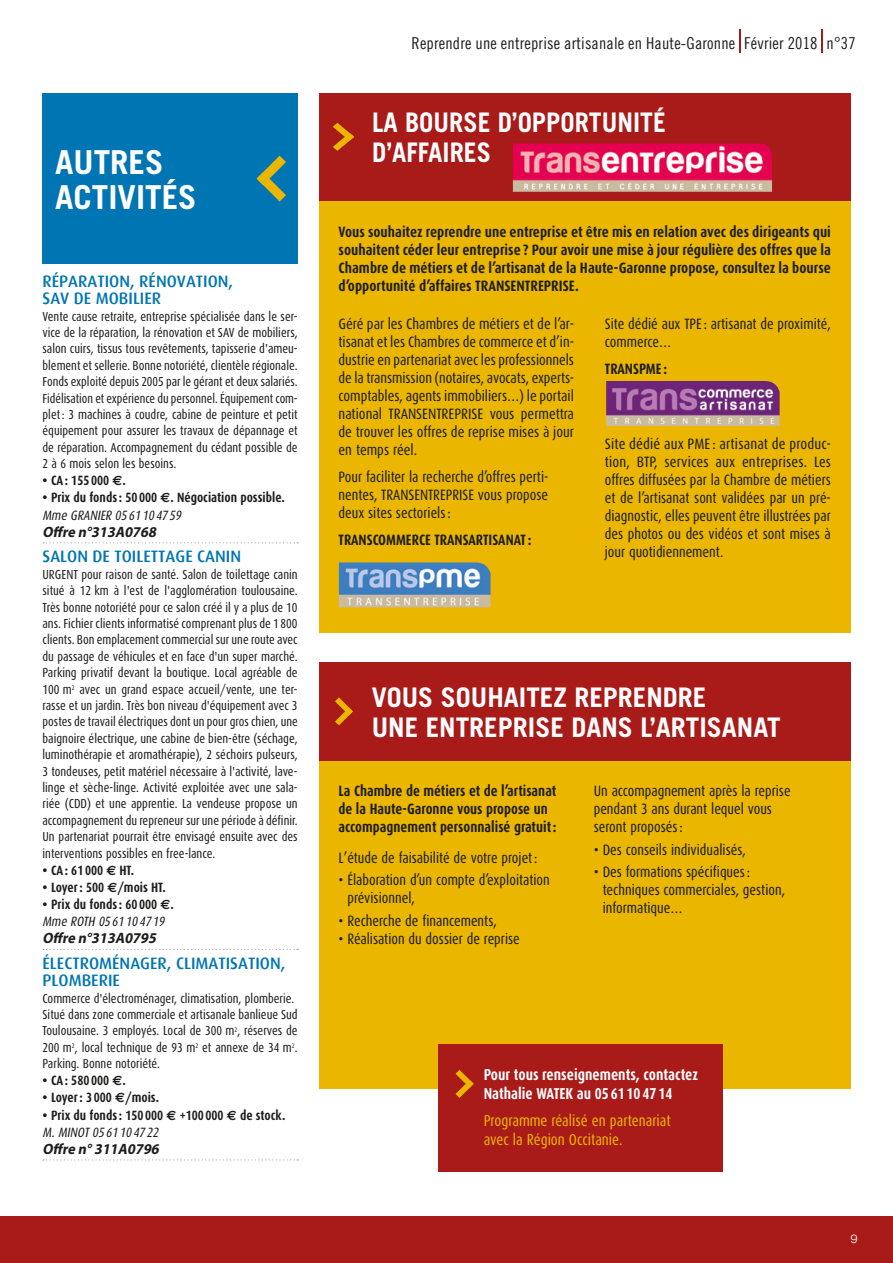
<style>
.page{position:relative;width:893px;height:1263px;background:#fff}
.page>*{position:absolute;margin:0;border:0;box-sizing:border-box;transform-origin:0 0}
.t1{font:700 33px/34.5px "Trade Gothic";color:#fff}
.t2{font:700 27px/30px "Trade Gothic";color:#fff}
.t3{font:700 27px/30px "Trade Gothic";color:#fff;scale:.95 1}
.t4{font:500 16.5px/17.1px "Dax";color:#0075b3}
.t5{font:16.5px "Trade Gothic LT Com Cn 18";letter-spacing:.01em;color:#1d1d1b}
.t6{font:700 15.75px/18.8px "Dax Condensed";color:#fff}
.t7{font:15.75px/18.8px "Dax Condensed";color:#eab600}
.t8{font:15px/18px "Dax Condensed";color:#1d1d1b}
.t9{font:700 15px/18px "Dax Condensed";color:#1d1d1b}
.t10{font:italic 700 15px "Myriad Pro";color:#1d1d1b;scale:.95 1}
.t11{font:700 13.5px/17.1px "Dax Condensed";color:#1d1d1b}
.t12{font:13.05px/16.4px "Dax Condensed";color:#1d1d1b;text-align:justify}
.t13{font:300 expanded 12px "Helvetica Neue";color:#fff;scale:.9 1}
.s1{font-family:"Euro Sans"}
.s2{font-weight:400;font-style:italic}
</style>
<div class="page">
<div style="left:0;top:1216px;width:893px;height:47px;background:#a91b19"></div>
<svg style="left:739px;top:29px;width:1px;height:24px"></svg>
<hr style="left:821px;top:29px;width:2px;height:24px;background:#a91b19">
<div style="left:319px;top:710px;width:531px;height:378px;background:#eab600"></div>
<div style="left:319px;top:662px;width:531px;height:99px;background:#a91b19"></div>
<svg style="left:335px;top:697px;width:18px;height:28px"></svg>
<div style="left:439px;top:1045px;width:284px;height:127px;background:#a91b19"></div>
<svg style="left:455px;top:1070px;width:19px;height:28px"></svg>
<div style="left:319px;top:201px;width:531px;height:432px;background:#eab600"></div>
<div style="left:319px;top:94px;width:531px;height:107px;background:#a91b19"></div>
<img style="left:513px;top:143px;width:259px;height:49px">
<svg style="left:333px;top:123px;width:21px;height:28px"></svg>
<img style="left:339px;top:562px;width:152px;height:45px">
<img style="left:606px;top:381px;width:174px;height:45px">
<svg style="left:43px;top:542px;width:255px;height:1px"></svg>
<svg style="left:43px;top:949px;width:255px;height:1px"></svg>
<svg style="left:43px;top:1159px;width:255px;height:1px"></svg>
<div style="left:43px;top:94px;width:255px;height:170px;background:#0075b3"></div>
<svg style="left:257px;top:156px;width:29px;height:46px"></svg>
<h1 class="t1" style="left:55px;top:145px;width:143px">AUTRES<br>ACTIVITÉS</h1>
<p class="t4" style="left:43px;top:273px;width:192px">RÉPARATION, RÉNOVATION,<br>SAV DE MOBILIER</p>
<p class="t12" style="left:43px;top:308px;width:257px">Vente cause retraite, entreprise spécialisée dans le ser&shy;vice de la réparation, la rénovation et SAV de mobiliers, salon cuirs, tissus tous revêtements, tapisserie d'ameu&shy;blement et sellerie. Bonne notoriété, clientèle régionale.<br>Fonds exploité depuis 2005 par le gérant et deux salariés.<br>Fidélisation et expérience du personnel. Équipement com&shy;plet: 3 machines à coudre, cabine de peinture et petit équipement pour assurer les travaux de dépannage et de réparation. Accompagnement du cédant possible de 2 à 6 mois selon les besoins.</p>
<p class="t11" style="left:43px;top:472px;width:85px">• CA: 155 000 <span class="s1">€</span>.</p>
<p class="t11" style="left:43px;top:489px;width:244px">• Prix du fonds: 50 000 <span class="s1">€</span>. Négociation possible.<br><span class="s2">Mme GRANIER 05 61 10 47 59</span></p>
<p class="t10" style="left:43px;top:522px;width:124px">Offre n°313A0768</p>
<p class="t4" style="left:43px;top:548px;width:200px">SALON DE TOILETTAGE CANIN</p>
<p class="t12" style="left:43px;top:566px;width:257px">URGENT pour raison de santé. Salon de toilettage canin situé à 12 km à l'est de l'agglomération toulousaine.<br>Très bonne notoriété pour ce salon créé il y a plus de 10 ans. Fichier clients informatisé comprenant plus de 1 800 clients. Bon emplacement commercial sur une route avec du passage de véhicules et en face d'un super marché.<br>Parking privatif devant la boutique. Local agréable de 100 m<sup>2</sup> avec un grand espace accueil/vente, une ter&shy;rasse et un jardin. Très bon niveau d'équipement avec 3 postes de travail électriques dont un pour gros chien, une baignoire électrique, une cabine de bien-être (séchage, luminothérapie et aromathérapie), 2 séchoirs pulseurs, 3 tondeuses, petit matériel nécessaire à l'activité, lave&shy;linge et sèche-linge. Activité exploitée avec une sala&shy;riée (CDD) et une apprentie. La vendeuse propose un accompagnement du repreneur sur une période à définir.<br>Un partenariat pourrait être envisagé ensuite avec des interventions possibles en free-lance.</p>
<p class="t11" style="left:43px;top:862px;width:93px">• CA: 61 000 <span class="s1">€</span> HT.</p>
<p class="t11" style="left:43px;top:879px;width:125px">• Loyer: 500 <span class="s1">€</span>/mois HT.</p>
<p class="t11" style="left:43px;top:896px;width:133px">• Prix du fonds: 60 000 <span class="s1">€</span>.<br><span class="s2">Mme ROTH 05 61 10 47 19</span></p>
<p class="t10" style="left:43px;top:928px;width:124px">Offre n°313A0795</p>
<p class="t4" style="left:43px;top:955px;width:244px">ÉLECTROMÉNAGER, CLIMATISATION,<br>PLOMBERIE</p>
<p class="t12" style="left:43px;top:990px;width:257px;text-align:left">Commerce d'électroménager, climatisation, plomberie.<br>Situé dans zone commerciale et artisanale banlieue Sud Toulousaine. 3 employés. Local de 300 m<sup>2</sup>, réserves de 200 m<sup>2</sup>, local technique de 93 m<sup>2</sup> et annexe de 34 m<sup>2</sup>.<br>Parking. Bonne notoriété.</p>
<p class="t11" style="left:43px;top:1072px;width:85px">• CA: 580 000 <span class="s1">€</span>.</p>
<p class="t11" style="left:43px;top:1089px;width:118px">• Loyer: 3 000 <span class="s1">€</span>/mois.</p>
<p class="t11" style="left:43px;top:1106px;width:244px">• Prix du fonds: 150 000 <span class="s1">€</span> +100 000 <span class="s1">€</span> de stock.<br><span class="s2">M. MINOT 05 61 10 47 22</span></p>
<p class="t10" style="left:43px;top:1139px;width:127px">Offre n°311A0796</p>
<p class="t5" style="left:412px;top:34px;width:446px">Reprendre une entreprise artisanale en Haute-Garonne Février 2018 n°37</p>
<h2 class="t3" style="left:372px;top:107px;width:311px">LA BOURSE D’OPPORTUNITÉ<br>D’AFFAIRES</h2>
<p class="t9" style="left:339px;top:223px;width:494px;text-align:justify">Vous souhaitez reprendre une entreprise et être mis en relation avec des dirigeants qui souhaitent céder leur entreprise ? Pour avoir une mise à jour régulière des offres que la Chambre de métiers et de l’artisanat de la Haute-Garonne propose, consultez la bourse d’opportunité d’affaires TRANSENTREPRISE.</p>
<p class="t8" style="left:339px;top:315px;width:237px;text-align:justify">Géré par les Chambres de métiers et de l’ar&shy;tisanat et les Chambres de commerce et d’in&shy;dustrie en partenariat avec les professionnels de la transmission (notaires, avocats, experts&shy;comptables, agents immobiliers…) le portail national TRANSENTREPRISE vous permettra de trouver les offres de reprise mises à jour en temps réel.</p>
<p class="t8" style="left:339px;top:468px;width:211px;text-align:justify">Pour faciliter la recherche d’offres perti&shy;nentes, TRANSENTREPRISE vous propose deux sites sectoriels:</p>
<p class="t9" style="left:339px;top:530px;width:195px">TRANSCOMMERCE TRANSARTISANAT:</p>
<p class="t8" style="left:605px;top:315px;width:227px">Site dédié aux TPE: artisanat de proximité, commerce…</p>
<p class="t9" style="left:605px;top:360px;width:64px">TRANSPME:</p>
<p class="t8" style="left:605px;top:435px;width:228px;text-align:justify">Site dédié aux PME: artisanat de produc&shy;tion, BTP, services aux entreprises. Les offres diffusées par la Chambre de métiers et de l’artisanat sont validées par un pré&shy;diagnostic, elles peuvent être illustrées par des photos ou des vidéos et sont mises à jour quotidiennement.</p>
<h2 class="t2" style="left:372px;top:682px;width:410px">VOUS SOUHAITEZ REPRENDRE<br>UNE ENTREPRISE DANS L’ARTISANAT</h2>
<p class="t9" style="left:339px;top:782px;width:220px">La Chambre de métiers et de l’artisanat de la Haute-Garonne vous propose un accompagnement personnalisé gratuit:</p>
<p class="t8" style="left:339px;top:849px;width:200px">L’étude de faisabilité de votre projet:</p>
<p class="t8" style="left:347px;top:871px;width:204px;text-indent:-9px">• Élaboration d’un compte d’exploitation prévisionnel,</p>
<p class="t8" style="left:339px;top:912px;width:160px">• Recherche de financements,</p>
<p class="t8" style="left:339px;top:930px;width:183px">• Réalisation du dossier de reprise</p>
<p class="t8" style="left:594px;top:782px;width:198px">Un accompagnement après la reprise pendant 3 ans durant lequel vous seront proposés:</p>
<p class="t8" style="left:594px;top:841px;width:154px">• Des conseils individualisés,</p>
<p class="t8" style="left:603px;top:863px;width:184px;text-indent:-9px">• Des formations spécifiques: techniques commerciales, gestion, informatique…</p>
<p class="t6" style="left:484px;top:1065px;width:216px">Pour tous renseignements, contactez<br>Nathalie WATEK au 05 61 10 47 14</p>
<p class="t7" style="left:484px;top:1111px;width:188px">Programme réalisé en partenariat avec la Région Occitanie.</p>
<p class="t13" style="left:850px;top:1231px;width:10px">9</p>
</div>
